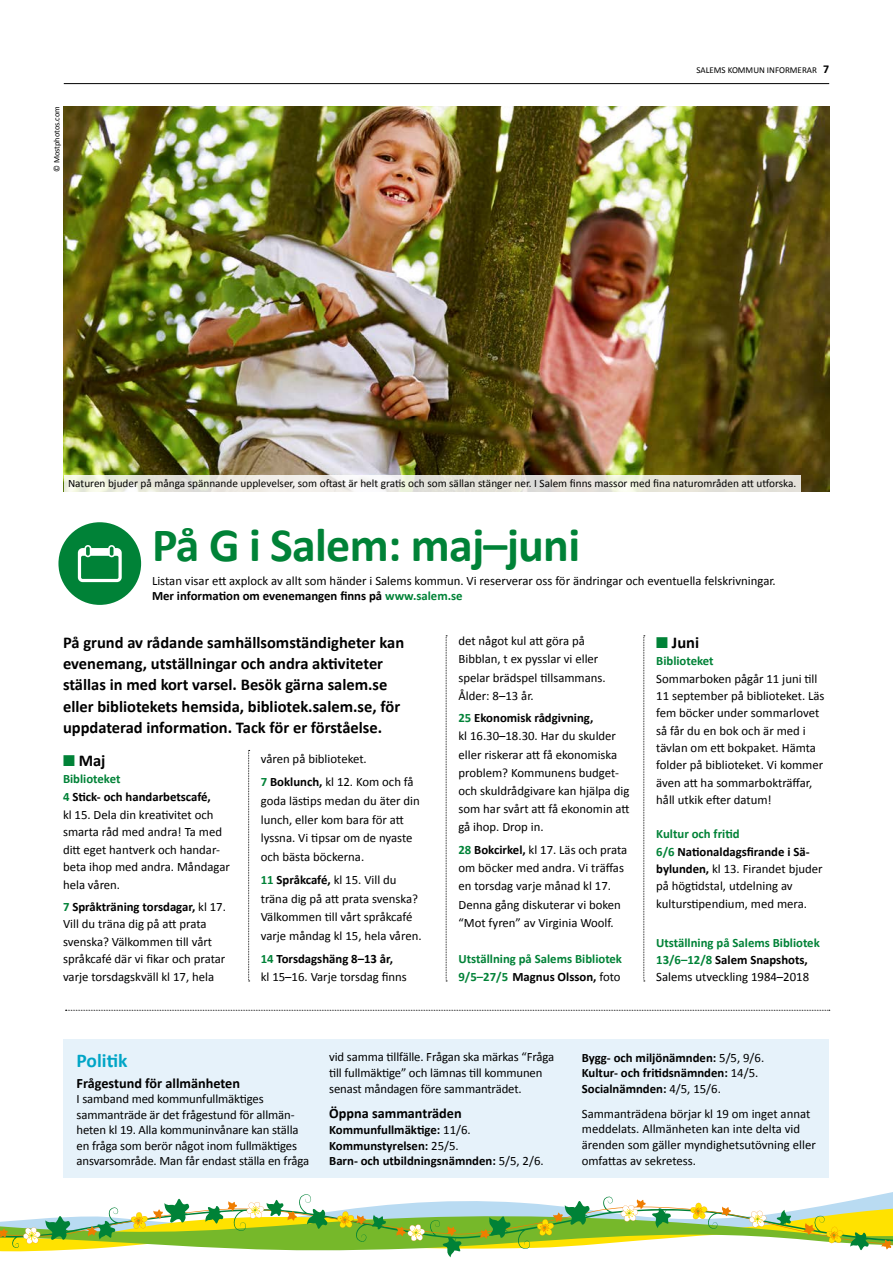
<style>
.page{position:relative;width:893px;height:1263px;background:#fff}
.page>*{position:absolute;margin:0;border:0;box-sizing:border-box;transform-origin:0 0}
.t1{font:700 48px "Calibri";letter-spacing:-.015em;color:#008237}
.t2{font:700 19.5px "Calibri";color:#00a5c6}
.t3{font:700 16.5px/21.3px "Calibri";color:#000}
.t4{font:700 14.25px "Calibri";color:#000}
.t5{font:12.75px/18.1px "Calibri";color:#000}
.t6{font:700 12.75px/15.6px "Calibri";color:#000}
.t7{font:700 12.75px/17.2px "Calibri";color:#008237}
.t8{font:11.25px "Calibri";color:#000}
.t9{font:9px "Calibri";color:#000}
.t10{font:8.25px "Calibri";color:#000}
.s1{font-weight:700;font-size:12px}
.s2{font-weight:700}
.s3{font-weight:700;color:#008237}
.s4{color:#008237}
.s5{color:#000}
.s6{font-weight:400;color:#000}
.s7{font-weight:400}
</style>
<div class="page">
<hr style="left:64px;top:83px;width:765px;height:1px;background:#000">
<svg style="left:0;top:1198px;width:893px;height:59px"></svg>
<div style="left:58px;top:522px;width:83px;height:83px;background:#008237;border-radius:50%"></div>
<svg style="left:78px;top:545px;width:44px;height:37px"></svg>
<div style="left:64px;top:1039px;width:765px;height:139px;background:#e6f2fa"></div>
<svg style="left:248px;top:750px;width:2px;height:231px"></svg>
<svg style="left:446px;top:635px;width:1px;height:346px"></svg>
<svg style="left:643px;top:635px;width:2px;height:346px"></svg>
<svg style="left:66px;top:1010px;width:764px;height:1px"></svg>
<img style="left:64px;top:106px;width:765px;height:386px">
<svg style="left:64px;top:475px;width:736px;height:17px;background:#e8e7df"></svg>
<p class="t10" style="left:52px;top:172px;width:67px;rotate:-90deg">© Mostphotos.com</p>
<p class="t9" style="left:696px;top:64px;width:134px">SALEMS KOMMUN INFORMERAR <span class="s1">7</span></p>
<p class="t8" style="left:68px;top:477px;width:730px">Naturen bjuder på många spännande upplevelser, som oftast är helt gratis och som sällan stänger ner. I Salem finns massor med fina naturområden att utforska.</p>
<h1 class="t1" style="left:152px;top:515px;width:430px">På G i Salem: maj–juni</h1>
<p class="t5" style="left:152px;top:572px;width:625px;line-height:15.3px">Listan visar ett axplock av allt som händer i Salems kommun. Vi reserverar oss för ändringar och eventuella felskrivningar.<br><span class="s2">Mer information om evenemangen finns på</span> <span class="s3">www.salem.se</span></p>
<p class="t3" style="left:63px;top:631px;width:343px">På grund av rådande samhällsomständigheter kan evenemang, utställningar och andra aktiviteter ställas in med kort varsel. Besök gärna salem.se eller bibliotekets hemsida, bibliotek.salem.se, för uppdaterad information. Tack för er förståelse.</p>
<p class="t3" style="left:63px;top:749px;width:44px"><span class="s4">■</span> Maj</p>
<p class="t5" style="left:63px;top:770px;width:168px;line-height:17.5px"><span class="s3">Biblioteket<br>4</span> <span class="s2">Stick- och handarbetscafé,<br></span>kl 15. Dela din kreativitet och smarta råd med andra! Ta med ditt eget hantverk och handar&shy;beta ihop med andra. Måndagar hela våren.</p>
<p class="t5" style="left:63px;top:897px;width:164px;line-height:17.5px"><span class="s3">7</span> <span class="s2">Språkträning torsdagar,</span> kl 17.<br>Vill du träna dig på att prata svenska? Välkommen till vårt språkcafé där vi fikar och pratar varje torsdagskväll kl 17, hela</p>
<p class="t5" style="left:261px;top:747px;width:154px;line-height:23px">våren på biblioteket.<br><span class="s3">7</span> <span class="s2">Boklunch,</span> kl 12. Kom och få</p>
<p class="t5" style="left:261px;top:791px;width:161px;line-height:18.6px">goda lästips medan du äter din lunch, eller kom bara för att lyssna. Vi tipsar om de nyaste och bästa böckerna.</p>
<p class="t5" style="left:261px;top:870px;width:162px;line-height:18.6px"><span class="s3">11</span> <span class="s2">Språkcafé,</span> kl 15. Vill du träna dig på att prata svenska?<br>Välkommen till vårt språkcafé varje måndag kl 15, hela våren.</p>
<p class="t5" style="left:261px;top:948px;width:148px;line-height:18.6px"><span class="s3">14</span> <span class="s2">Torsdagshäng 8–13 år,<br></span>kl 15–16. Varje torsdag finns</p>
<p class="t5" style="left:458px;top:631px;width:149px">det något kul att göra på<br>Bibblan, t ex pysslar vi eller spelar brädspel tillsammans.<br>Ålder: 8–13 år.</p>
<p class="t5" style="left:458px;top:708px;width:173px"><span class="s3">25</span> <span class="s2">Ekonomisk rådgivning,<br></span>kl 16.30–18.30. Har du skulder eller riskerar att få ekonomiska problem? Kommunens budget&shy;och skuldrådgivare kan hjälpa dig som har svårt att få ekonomin att gå ihop. Drop in.</p>
<p class="t5" style="left:458px;top:840px;width:170px"><span class="s3">28</span> <span class="s2">Bokcirkel,</span> kl 17. Läs och prata om böcker med andra. Vi träffas en torsdag varje månad kl 17.<br>Denna gång diskuterar vi boken “Mot fyren” av Virginia Woolf.</p>
<p class="t7" style="left:458px;top:949px;width:165px;line-height:18.1px">Utställning på Salems Bibliotek<br>9/5–27/5 <span class="s5">Magnus Olsson,</span> <span class="s6">foto</span></p>
<p class="t3" style="left:656px;top:631px;width:44px"><span class="s4">■</span> Juni</p>
<p class="t7" style="left:656px;top:652px;width:59px">Biblioteket</p>
<p class="t5" style="left:656px;top:669px;width:170px;line-height:17.2px">Sommarboken pågår 11 juni till<br>11 september på biblioteket. Läs fem böcker under sommarlovet så får du en bok och är med i tävlan om ett bokpaket. Hämta folder på biblioteket. Vi kommer även att ha sommarbokträffar, håll utkik efter datum!</p>
<p class="t5" style="left:656px;top:825px;width:168px;line-height:17.2px"><span class="s3">Kultur och fritid<br>6/6</span> <span class="s2">Nationaldagsfirande i Sä&shy;bylunden,</span> kl 13. Firandet bjuder på högtidstal, utdelning av kulturstipendium, med mera.</p>
<p class="t7" style="left:656px;top:933px;width:165px">Utställning på Salems Bibliotek<br>13/6–12/8 <span class="s5">Salem Snapshots,<br></span><span class="s6">Salems utveckling 1984–2018</span></p>
<h2 class="t2" style="left:77px;top:1048px;width:52px">Politik</h2>
<p class="t4" style="left:77px;top:1074px;width:165px">Frågestund för allmänheten</p>
<p class="t5" style="left:77px;top:1091px;width:234px;line-height:15.5px">I samband med kommunfullmäktiges sammanträde är det frågestund för allmän&shy;heten kl 19. Alla kommuninvånare kan ställa en fråga som berör något inom fullmäktiges ansvarsområde. Man får endast ställa en fråga</p>
<p class="t5" style="left:329px;top:1049px;width:226px;line-height:15.6px">vid samma tillfälle. Frågan ska märkas “Fråga till fullmäktige” och lämnas till kommunen senast måndagen före sammanträdet.</p>
<p class="t4" style="left:329px;top:1105px;width:134px">Öppna sammanträden</p>
<p class="t6" style="left:329px;top:1121px;width:216px">Kommunfullmäktige: <span class="s7">11/6.<br></span>Kommunstyrelsen: <span class="s7">25/5.<br></span>Barn- och utbildningsnämnden: <span class="s7">5/5, 2/6.</span></p>
<p class="t6" style="left:582px;top:1049px;width:184px">Bygg- och miljönämnden: <span class="s7">5/5, 9/6.<br></span>Kultur- och fritidsnämnden: <span class="s7">14/5.<br></span>Socialnämnden: <span class="s7">4/5, 15/6.</span></p>
<p class="t5" style="left:582px;top:1105px;width:235px;line-height:15.9px">Sammanträdena börjar kl 19 om inget annat meddelats. Allmänheten kan inte delta vid ärenden som gäller myndighetsutövning eller omfattas av sekretess.</p>
</div>
